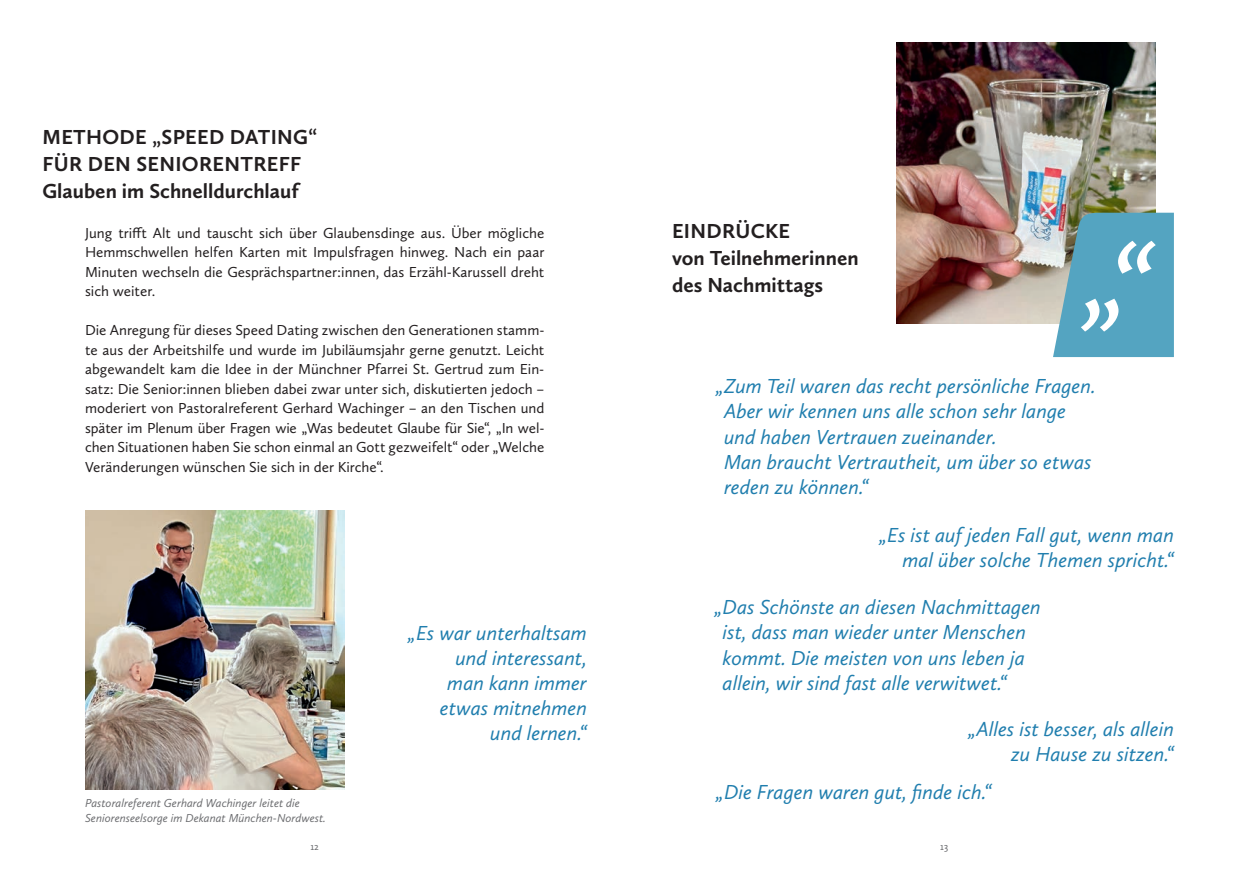
<style>
.page{position:relative;width:1259px;height:893px;background:#fff}
.page>*{position:absolute;margin:0;border:0;box-sizing:border-box;transform-origin:0 0}
.t1{font:italic 21px/25.2px "Calluna Sans";color:#207eae;text-align:right}
.t2{font:700 21px/27px "Calluna Sans";color:#231f20}
.t3{font:15px/19.5px "Calluna Sans";color:#231f20;text-align:justify}
.t4{font:italic 12px/15px "Calluna Sans";color:#6c6d70}
.t5{font:10.5px "Calluna Sans";color:#6c6d70}
</style>
<div class="page">
<img style="left:896px;top:43px;width:259px;height:280px">
<img style="left:85px;top:511px;width:259px;height:279px">
<svg style="left:1053px;top:212px;width:121px;height:145px;background:#6aaac0"></svg>
<h1 class="t2" style="left:43px;top:123px;width:276px">METHODE „SPEED DATING“<br>FÜR DEN SENIORENTREFF<br>Glauben im Schnelldurchlauf</h1>
<p class="t3" style="left:85px;top:223px;width:461px">Jung trifft Alt und tauscht sich über Glaubensdinge aus. Über mögliche Hemmschwellen helfen Karten mit Impulsfragen hinweg. Nach ein paar Minuten wechseln die Gesprächspartner:innen, das Erzähl-Karussell dreht sich weiter.</p>
<p class="t3" style="left:85px;top:320px;width:461px">Die Anregung für dieses Speed Dating zwischen den Generationen stamm&shy;te aus der Arbeitshilfe und wurde im Jubiläumsjahr gerne genutzt. Leicht abgewandelt kam die Idee in der Münchner Pfarrei St. Gertrud zum Ein&shy;satz: Die Senior:innen blieben dabei zwar unter sich, diskutierten jedoch – moderiert von Pastoralreferent Gerhard Wachinger – an den Tischen und später im Plenum über Fragen wie „Was bedeutet Glaube für Sie“, „In wel&shy;chen Situationen haben Sie schon einmal an Gott gezweifelt“ oder „Welche Veränderungen wünschen Sie sich in der Kirche“.</p>
<p class="t4" style="left:85px;top:796px;width:242px">Pastoralreferent Gerhard Wachinger leitet die<br>Seniorenseelsorge im Dekanat München-Nordwest.</p>
<h1 class="t1" style="left:408px;top:620px;width:180px">„Es war unterhaltsam und interessant,<br>man kann immer etwas mitnehmen und lernen.“</h1>
<h1 class="t2" style="left:672px;top:217px;width:188px">EINDRÜCKE<br>von Teilnehmerinnen des Nachmittags</h1>
<h1 class="t1" style="left:724px;top:373px;width:373px;text-align:left;text-indent:-8px">„Zum Teil waren das recht persönliche Fragen.<br>Aber wir kennen uns alle schon sehr lange und haben Vertrauen zueinander.<br>Man braucht Vertrautheit, um über so etwas reden zu können.“</h1>
<h1 class="t1" style="left:879px;top:522px;width:296px">„Es ist auf jeden Fall gut, wenn man mal über solche Themen spricht.“</h1>
<h1 class="t1" style="left:722px;top:594px;width:320px;text-align:left;text-indent:-8px">„Das Schönste an diesen Nachmittagen ist, dass man wieder unter Menschen kommt. Die meisten von uns leben ja allein, wir sind fast alle verwitwet.“</h1>
<h1 class="t1" style="left:968px;top:716px;width:207px">„Alles ist besser, als allein zu Hause zu sitzen.“</h1>
<h1 class="t1" style="left:716px;top:779px;width:277px">„Die Fragen waren gut, finde ich.“</h1>
<p class="t5" style="left:310px;top:840px;width:10px">12</p>
<p class="t5" style="left:940px;top:840px;width:9px">13</p>
</div>
